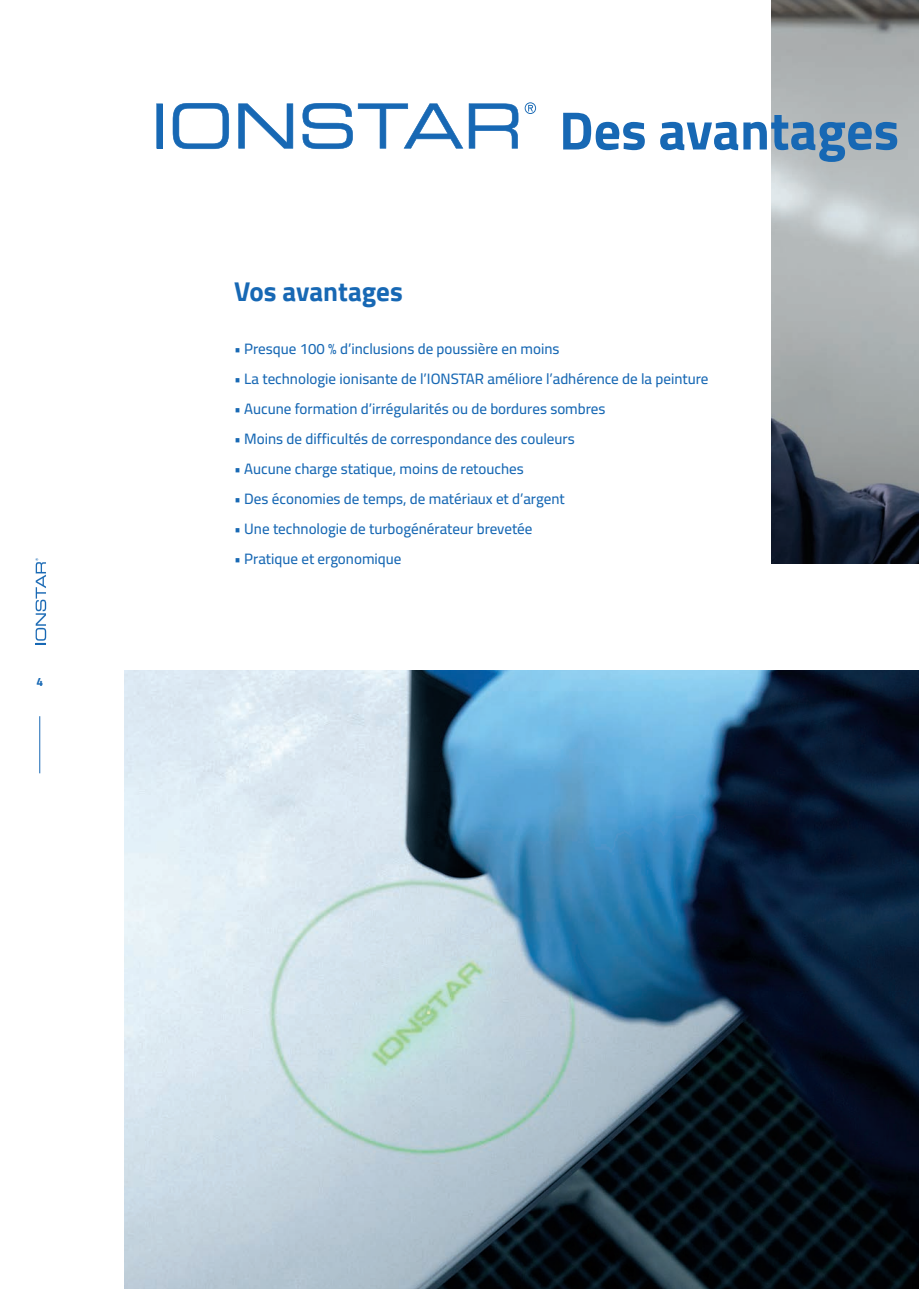
<style>
.page{position:relative;width:919px;height:1289px;background:#fff}
.page>*{position:absolute;margin:0;border:0;box-sizing:border-box;transform-origin:0 0}
.t1{font:700 54px "Cairo";color:#1768b4}
.t2{font:700 27px "Cairo";color:#1768b4}
.t3{font:500 15px "Cairo";color:#1768b4}
.t4{font:700 12px "Cairo";color:#1768b4}
</style>
<div class="page">
<img style="left:771px;top:0;width:147px;height:563px">
<hr style="left:39px;top:716px;width:1px;height:57px;background:#1768b4">
<img style="left:124px;top:670px;width:794px;height:618px">
<svg style="left:524px;top:102px;width:12px;height:12px"></svg>
<svg style="left:156px;top:103px;width:7px;height:45px"></svg>
<svg style="left:173px;top:103px;width:56px;height:46px"></svg>
<svg style="left:238px;top:103px;width:55px;height:45px"></svg>
<svg style="left:302px;top:103px;width:216px;height:46px"></svg>
<svg style="left:35px;top:558px;width:11px;height:86px"></svg>
<p class="t4" style="left:37px;top:674px;width:8px">4</p>
<h1 class="t1" style="left:559px;top:99px;width:341px">Des avantages</h1>
<h2 class="t2" style="left:234px;top:276px;width:170px">Vos avantages</h2>
<p class="t3" style="left:234px;top:337px;width:327px">• Presque 100 % d’inclusions de poussière en moins</p>
<p class="t3" style="left:234px;top:367px;width:476px">• La technologie ionisante de l’IONSTAR améliore l’adhérence de la peinture</p>
<p class="t3" style="left:234px;top:397px;width:373px">• Aucune formation d’irrégularités ou de bordures sombres</p>
<p class="t3" style="left:234px;top:427px;width:342px">• Moins de difficultés de correspondance des couleurs</p>
<p class="t3" style="left:234px;top:457px;width:291px">• Aucune charge statique, moins de retouches</p>
<p class="t3" style="left:234px;top:487px;width:332px">• Des économies de temps, de matériaux et d’argent</p>
<p class="t3" style="left:234px;top:517px;width:300px">• Une technologie de turbogénérateur brevetée</p>
<p class="t3" style="left:234px;top:547px;width:169px">• Pratique et ergonomique</p>
</div>
